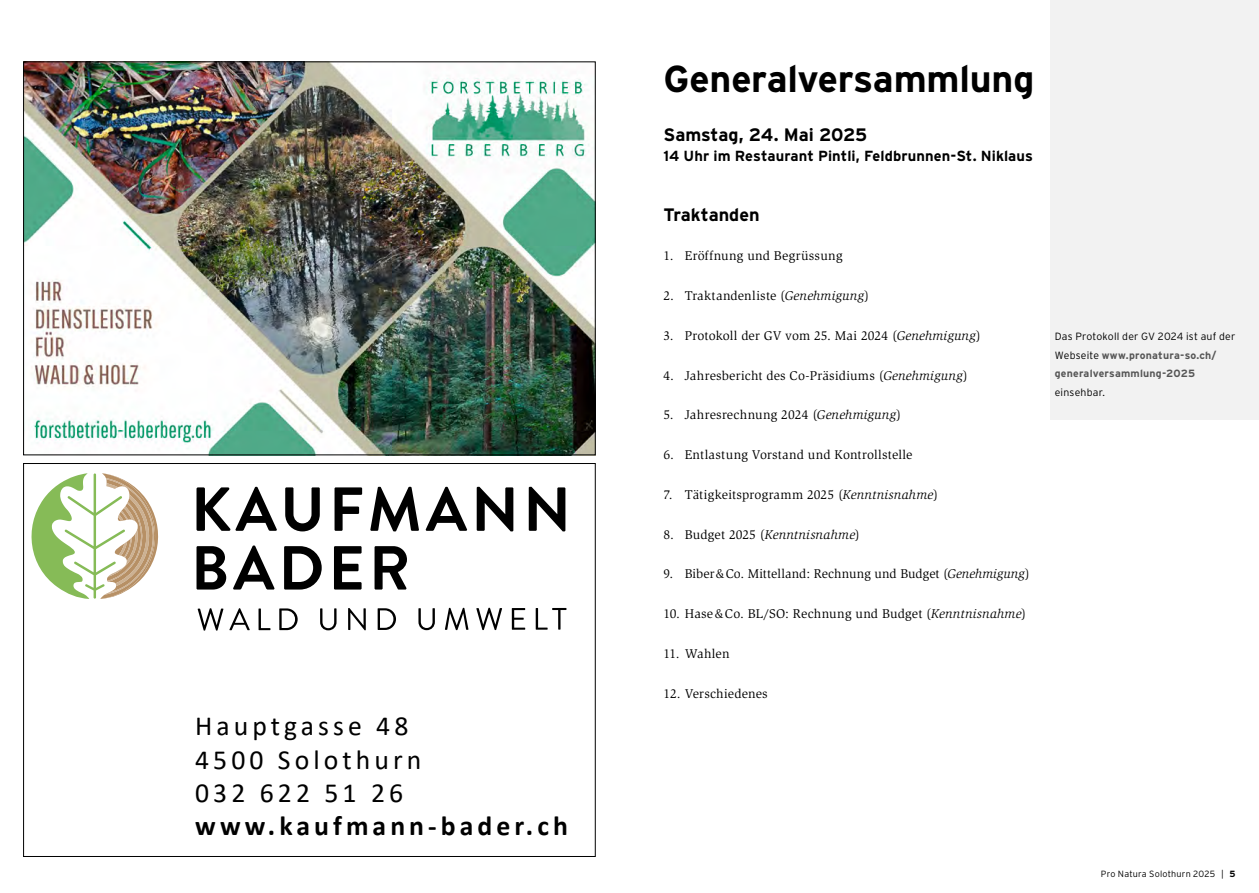
<style>
.page{position:relative;width:1259px;height:893px;background:#fff}
.page>*{position:absolute;margin:0;border:0;box-sizing:border-box;transform-origin:0 0}
.t1{font:700 37.5px "Interstate";letter-spacing:-.005em;color:#000}
.t2{font:27.75px/33.3px "Calibri";letter-spacing:.145em;color:#000}
.t3{font:700 27.75px "Calibri";letter-spacing:.145em;color:#000}
.t4{font:700 18px "Interstate";letter-spacing:-.005em;color:#000}
.t5{font:700 14.7px "Interstate";letter-spacing:.005em;color:#000}
.t6{font:13.05px "Slimbach Std";letter-spacing:.015em;color:#000}
.t7{font:700 10.5px/18.8px "Interstate";letter-spacing:.02em;color:#565656}
.t8{font:300 10.5px "Interstate";letter-spacing:.02em;color:#000}
.t9{font:300 9px "Interstate";letter-spacing:.025em;color:#000}
.s1{font-style:italic}
.s2{font-weight:300;color:#000}
.s3{font-weight:700}
</style>
<div class="page">
<div style="left:1050px;top:0;width:209px;height:419px;background:#f2f2f2"></div>
<svg style="left:196px;top:487px;width:81px;height:44px"></svg>
<svg style="left:285px;top:487px;width:35px;height:44px"></svg>
<svg style="left:334px;top:487px;width:28px;height:44px"></svg>
<svg style="left:370px;top:487px;width:49px;height:44px"></svg>
<svg style="left:425px;top:487px;width:42px;height:44px"></svg>
<svg style="left:477px;top:487px;width:36px;height:44px"></svg>
<svg style="left:529px;top:487px;width:36px;height:44px"></svg>
<svg style="left:196px;top:546px;width:30px;height:44px"></svg>
<svg style="left:233px;top:545px;width:42px;height:45px"></svg>
<svg style="left:284px;top:546px;width:38px;height:44px"></svg>
<svg style="left:334px;top:546px;width:27px;height:44px"></svg>
<svg style="left:374px;top:546px;width:33px;height:44px"></svg>
<svg style="left:31px;top:473px;width:128px;height:126px"></svg>
<svg style="left:198px;top:608px;width:25px;height:23px"></svg>
<svg style="left:229px;top:608px;width:21px;height:22px"></svg>
<svg style="left:258px;top:608px;width:12px;height:22px"></svg>
<svg style="left:279px;top:608px;width:19px;height:22px"></svg>
<svg style="left:320px;top:608px;width:16px;height:22px"></svg>
<svg style="left:348px;top:608px;width:18px;height:22px"></svg>
<svg style="left:378px;top:608px;width:18px;height:22px"></svg>
<svg style="left:418px;top:608px;width:17px;height:22px"></svg>
<svg style="left:445px;top:608px;width:23px;height:22px"></svg>
<svg style="left:476px;top:608px;width:26px;height:22px"></svg>
<svg style="left:512px;top:608px;width:13px;height:22px"></svg>
<svg style="left:536px;top:608px;width:30px;height:22px"></svg>
<img style="left:25px;top:64px;width:568px;height:389px">
<h2 class="t2" style="left:195px;top:709px;width:228px">Hauptgasse 48<br>4500 Solothurn<br>032 622 51 26</h2>
<h2 class="t3" style="left:195px;top:806px;width:374px">www.kaufmann-bader.ch</h2>
<h1 class="t1" style="left:663px;top:58px;width:372px">Generalversammlung</h1>
<h3 class="t4" style="left:663px;top:125px;width:205px">Samstag, 24. Mai 2025</h3>
<p class="t5" style="left:663px;top:148px;width:371px">14 Uhr im Restaurant Pintli, Feldbrunnen-St. Niklaus</p>
<h3 class="t4" style="left:663px;top:204px;width:98px">Traktanden</h3>
<p class="t6" style="left:663px;top:249px;width:181px">1. Eröffnung und Begrüssung</p>
<p class="t6" style="left:663px;top:288px;width:207px">2. Traktandenliste (<span class="s1">Genehmigung</span>)</p>
<p class="t6" style="left:663px;top:328px;width:319px">3. Protokoll der GV vom 25. Mai 2024 (<span class="s1">Genehmigung</span>)</p>
<p class="t6" style="left:663px;top:368px;width:306px">4. Jahresbericht des Co-Präsidiums (<span class="s1">Genehmigung</span>)</p>
<p class="t6" style="left:663px;top:408px;width:239px">5. Jahresrechnung 2024 (<span class="s1">Genehmigung</span>)</p>
<p class="t6" style="left:663px;top:447px;width:250px">6. Entlastung Vorstand und Kontrollstelle</p>
<p class="t6" style="left:663px;top:487px;width:276px">7. Tätigkeitsprogramm 2025 (<span class="s1">Kenntnisnahme</span>)</p>
<p class="t6" style="left:663px;top:527px;width:198px">8. Budget 2025 (<span class="s1">Kenntnisnahme</span>)</p>
<p class="t6" style="left:663px;top:567px;width:368px">9. Biber&amp;Co. Mittelland: Rechnung und Budget (<span class="s1">Genehmigung</span>)</p>
<p class="t6" style="left:663px;top:606px;width:364px">10. Hase&amp;Co. BL/SO: Rechnung und Budget (<span class="s1">Kenntnisnahme</span>)</p>
<p class="t6" style="left:663px;top:646px;width:68px">11. Wahlen</p>
<p class="t6" style="left:663px;top:686px;width:106px">12. Verschiedenes</p>
<p class="t7" style="left:1054px;top:327px;width:182px"><span class="s2">Das Protokoll der GV 2024 ist auf der<br>Webseite</span> www.pronatura-so.ch/ generalversammlung-2025</p>
<p class="t8" style="left:1054px;top:387px;width:52px">einsehbar.</p>
<p class="t9" style="left:1101px;top:869px;width:136px">Pro Natura Solothurn 2025 | <span class="s3">5</span></p>
</div>
